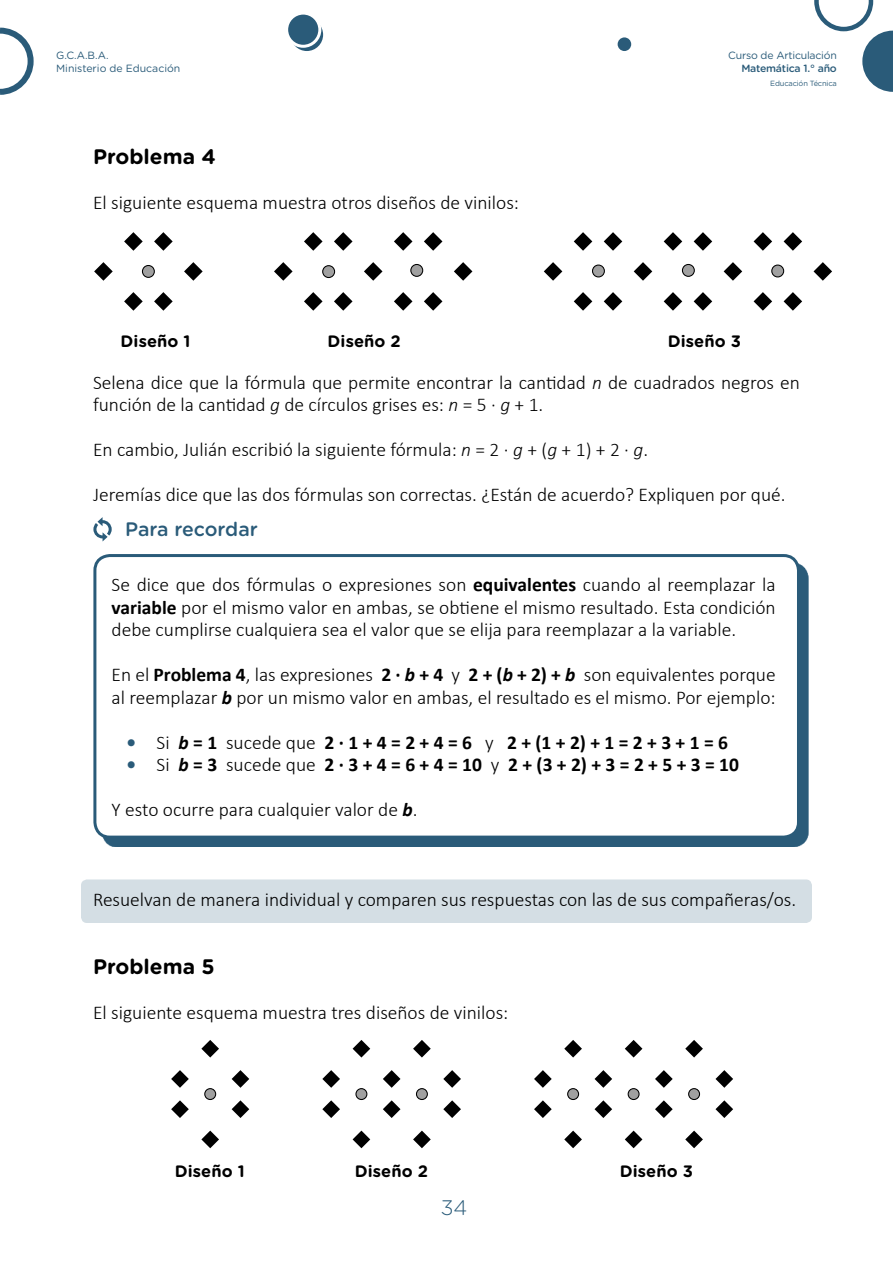
<style>
.page{position:relative;width:893px;height:1263px;background:#fff}
.page>*{position:absolute;margin:0;border:0;box-sizing:border-box;transform-origin:0 0}
.t1{font:700 21px "Gotham Rounded";color:#000}
.t2{font:300 21px "Gotham Rounded";color:#2a5b79}
.t3{font:300 19.5px/22.5px "Calibri";color:#000}
.t4{font:700 19.5px "Calibri";color:#000}
.t5{font:500 19.5px "Gotham Rounded";letter-spacing:-.005em;color:#2a5b79}
.t6{font:700 16.5px "Gotham Rounded";letter-spacing:.005em;color:#000}
.t7{font:10.5px/12.6px "Gotham Rounded";letter-spacing:-.015em;color:#2a5b79}
.t8{font:500 10.5px "Gotham Rounded";letter-spacing:-.02em;color:#2a5b79}
.t9{font:7.5px "Gotham Rounded";letter-spacing:-.02em;color:#2a5b79}
.s1{font-style:italic}
.s2{font-weight:700}
.s3{font-weight:700;font-style:italic}
.s4{color:#2a5b79}
.s5{font-weight:300}
</style>
<div class="page">
<svg style="left:814px;top:0;width:79px;height:92px"></svg>
<svg style="left:0;top:27px;width:34px;height:68px"></svg>
<div style="left:618px;top:37px;width:13px;height:14px;background:#2a5b79;border-radius:50%"></div>
<svg style="left:291px;top:18px;width:32px;height:33px"></svg>
<div style="left:287px;top:13px;width:33px;height:33px;background:#2a5b79;border-radius:50%"></div>
<div style="left:285px;top:12px;width:36px;height:36px;border:3px solid #fff;border-radius:50%"></div>
<div style="left:81px;top:879px;width:731px;height:44px;background:#d4dee4;border-radius:6px"></div>
<svg style="left:94px;top:232px;width:109px;height:79px"></svg>
<div style="left:142px;top:265px;width:12px;height:12px;background:#a0a0a0;border-radius:50%"></div>
<div style="left:142px;top:265px;width:13px;height:13px;border:1px solid #000;border-radius:50%"></div>
<svg style="left:274px;top:232px;width:199px;height:79px"></svg>
<svg style="left:543px;top:232px;width:289px;height:79px"></svg>
<div style="left:323px;top:266px;width:12px;height:12px;background:#a0a0a0;border-radius:50%"></div>
<div style="left:322px;top:265px;width:13px;height:13px;border:1px solid #000;border-radius:50%"></div>
<div style="left:411px;top:264px;width:12px;height:12px;background:#a0a0a0;border-radius:50%"></div>
<div style="left:410px;top:264px;width:13px;height:13px;border:1px solid #000;border-radius:50%"></div>
<div style="left:592px;top:265px;width:12px;height:12px;background:#a0a0a0;border-radius:50%"></div>
<div style="left:592px;top:265px;width:13px;height:12px;border:1px solid #000;border-radius:50%"></div>
<div style="left:682px;top:264px;width:12px;height:12px;background:#a0a0a0;border-radius:50%"></div>
<div style="left:682px;top:264px;width:13px;height:13px;border:1px solid #000;border-radius:50%"></div>
<div style="left:772px;top:265px;width:12px;height:12px;background:#a0a0a0;border-radius:50%"></div>
<div style="left:771px;top:265px;width:13px;height:12px;border:1px solid #000;border-radius:50%"></div>
<div style="left:102px;top:562px;width:706px;height:285px;background:#2a5b79"></div>
<div style="left:95px;top:555px;width:703px;height:282px;background:#fff;border-radius:15px"></div>
<div style="left:93px;top:554px;width:707px;height:285px;border:3px solid #2a5b79;border-radius:15px"></div>
<svg style="left:93px;top:517px;width:19px;height:24px"></svg>
<svg style="left:171px;top:1070px;width:18px;height:18px"></svg>
<svg style="left:171px;top:1100px;width:18px;height:18px"></svg>
<svg style="left:201px;top:1040px;width:18px;height:18px"></svg>
<svg style="left:201px;top:1130px;width:18px;height:19px"></svg>
<svg style="left:231px;top:1070px;width:19px;height:18px"></svg>
<svg style="left:231px;top:1100px;width:19px;height:18px"></svg>
<svg style="left:322px;top:1070px;width:18px;height:18px"></svg>
<svg style="left:322px;top:1100px;width:18px;height:18px"></svg>
<svg style="left:352px;top:1040px;width:19px;height:18px"></svg>
<svg style="left:352px;top:1130px;width:19px;height:19px"></svg>
<svg style="left:383px;top:1070px;width:18px;height:18px"></svg>
<svg style="left:383px;top:1100px;width:18px;height:18px"></svg>
<svg style="left:413px;top:1040px;width:18px;height:18px"></svg>
<svg style="left:443px;top:1070px;width:18px;height:18px"></svg>
<svg style="left:443px;top:1100px;width:18px;height:18px"></svg>
<svg style="left:413px;top:1130px;width:18px;height:19px"></svg>
<svg style="left:534px;top:1070px;width:18px;height:18px"></svg>
<svg style="left:534px;top:1100px;width:18px;height:18px"></svg>
<svg style="left:564px;top:1040px;width:18px;height:18px"></svg>
<svg style="left:594px;top:1070px;width:18px;height:18px"></svg>
<svg style="left:564px;top:1130px;width:18px;height:19px"></svg>
<svg style="left:594px;top:1100px;width:19px;height:18px"></svg>
<svg style="left:624px;top:1040px;width:19px;height:18px"></svg>
<svg style="left:655px;top:1070px;width:18px;height:18px"></svg>
<svg style="left:655px;top:1100px;width:18px;height:18px"></svg>
<svg style="left:624px;top:1130px;width:19px;height:19px"></svg>
<svg style="left:685px;top:1040px;width:18px;height:18px"></svg>
<svg style="left:715px;top:1070px;width:18px;height:18px"></svg>
<svg style="left:715px;top:1100px;width:18px;height:18px"></svg>
<svg style="left:685px;top:1130px;width:18px;height:19px"></svg>
<div style="left:205px;top:1088px;width:11px;height:11px;background:#a0a0a0;border-radius:50%"></div>
<div style="left:204px;top:1088px;width:12px;height:12px;border:1px solid #000;border-radius:50%"></div>
<div style="left:356px;top:1088px;width:11px;height:11px;background:#a0a0a0;border-radius:50%"></div>
<div style="left:355px;top:1088px;width:12px;height:12px;border:1px solid #000;border-radius:50%"></div>
<div style="left:416px;top:1088px;width:11px;height:11px;background:#a0a0a0;border-radius:50%"></div>
<div style="left:416px;top:1088px;width:12px;height:12px;border:1px solid #000;border-radius:50%"></div>
<div style="left:568px;top:1088px;width:11px;height:11px;background:#a0a0a0;border-radius:50%"></div>
<div style="left:567px;top:1088px;width:12px;height:12px;border:1px solid #000;border-radius:50%"></div>
<div style="left:628px;top:1088px;width:11px;height:11px;background:#a0a0a0;border-radius:50%"></div>
<div style="left:628px;top:1088px;width:12px;height:12px;border:1px solid #000;border-radius:50%"></div>
<div style="left:689px;top:1088px;width:10px;height:11px;background:#a0a0a0;border-radius:50%"></div>
<div style="left:688px;top:1088px;width:12px;height:12px;border:1px solid #000;border-radius:50%"></div>
<p class="t7" style="left:56px;top:49px;width:126px">G.C.A.B.A.<br>Ministerio de Educación</p>
<p class="t1" style="left:93px;top:141px;width:124px">Problema 4</p>
<p class="t3" style="left:93px;top:191px;width:427px">El siguiente esquema muestra otros diseños de vinilos:</p>
<p class="t7" style="left:728px;top:49px;width:110px">Curso de Articulación</p>
<p class="t8" style="left:741px;top:61px;width:97px">Matemática 1.° año</p>
<p class="t9" style="left:770px;top:79px;width:68px">Educación Técnica</p>
<p class="t6" style="left:121px;top:329px;width:71px">Diseño 1</p>
<p class="t6" style="left:327px;top:329px;width:75px">Diseño 2</p>
<p class="t6" style="left:668px;top:329px;width:75px">Diseño 3</p>
<p class="t3" style="left:93px;top:371px;width:708px">Selena dice que la fórmula que permite encontrar la cantidad <span class="s1">n</span> de cuadrados negros en función de la cantidad <span class="s1">g</span> de círculos grises es: <span class="s1">n</span> = 5 · <span class="s1">g</span> + 1.</p>
<p class="t3" style="left:93px;top:438px;width:557px">En cambio, Julián escribió la siguiente fórmula: <span class="s1">n</span> = 2 · <span class="s1">g</span> + (<span class="s1">g</span> + 1) + 2 · <span class="s1">g</span>.</p>
<p class="t3" style="left:93px;top:483px;width:694px">Jeremías dice que las dos fórmulas son correctas. ¿Están de acuerdo? Expliquen por qué.</p>
<p class="t5" style="left:125px;top:515px;width:134px">Para recordar</p>
<p class="t3" style="left:112px;top:573px;width:666px;text-align:justify">Se dice que dos fórmulas o expresiones son <span class="s2">equivalentes</span> cuando al reemplazar la <span class="s2">variable</span> por el mismo valor en ambas, se obtiene el mismo resultado. Esta condición debe cumplirse cualquiera sea el valor que se elija para reemplazar a la variable.</p>
<p class="t3" style="left:112px;top:663px;width:666px">En el <span class="s2">Problema 4</span>, las expresiones <span class="s2">2 ·</span> <span class="s3">b</span> <span class="s2">+ 4</span> y <span class="s2">2 + (</span><span class="s3">b</span> <span class="s2">+ 2) +</span> <span class="s3">b</span> son equivalentes porque al reemplazar <span class="s3">b</span> por un mismo valor en ambas, el resultado es el mismo. Por ejemplo:</p>
<p class="t4" style="left:127px;top:728px;width:603px"><span class="s4">•</span> <span class="s5">Si</span> <span class="s1">b</span> = 1 <span class="s5">sucede que</span> 2 · 1 + 4 = 2 + 4 = 6 <span class="s5">y</span> 2 + (1 + 2) + 1 = 2 + 3 + 1 = 6</p>
<p class="t4" style="left:127px;top:751px;width:614px"><span class="s4">•</span> <span class="s5">Si</span> <span class="s1">b</span> = 3 <span class="s5">sucede que</span> 2 · 3 + 4 = 6 + 4 = 10 <span class="s5">y</span> 2 + (3 + 2) + 3 = 2 + 5 + 3 = 10</p>
<p class="t3" style="left:112px;top:798px;width:307px">Y esto ocurre para cualquier valor de <span class="s3">b</span>.</p>
<p class="t3" style="left:93px;top:888px;width:705px">Resuelvan de manera individual y comparen sus respuestas con las de sus compañeras/os.</p>
<p class="t1" style="left:93px;top:951px;width:123px">Problema 5</p>
<p class="t3" style="left:93px;top:1001px;width:417px">El siguiente esquema muestra tres diseños de vinilos:</p>
<p class="t6" style="left:175px;top:1159px;width:71px">Diseño 1</p>
<p class="t6" style="left:355px;top:1159px;width:75px">Diseño 2</p>
<p class="t6" style="left:620px;top:1159px;width:75px">Diseño 3</p>
<p class="t2" style="left:441px;top:1194px;width:28px">34</p>
</div>
